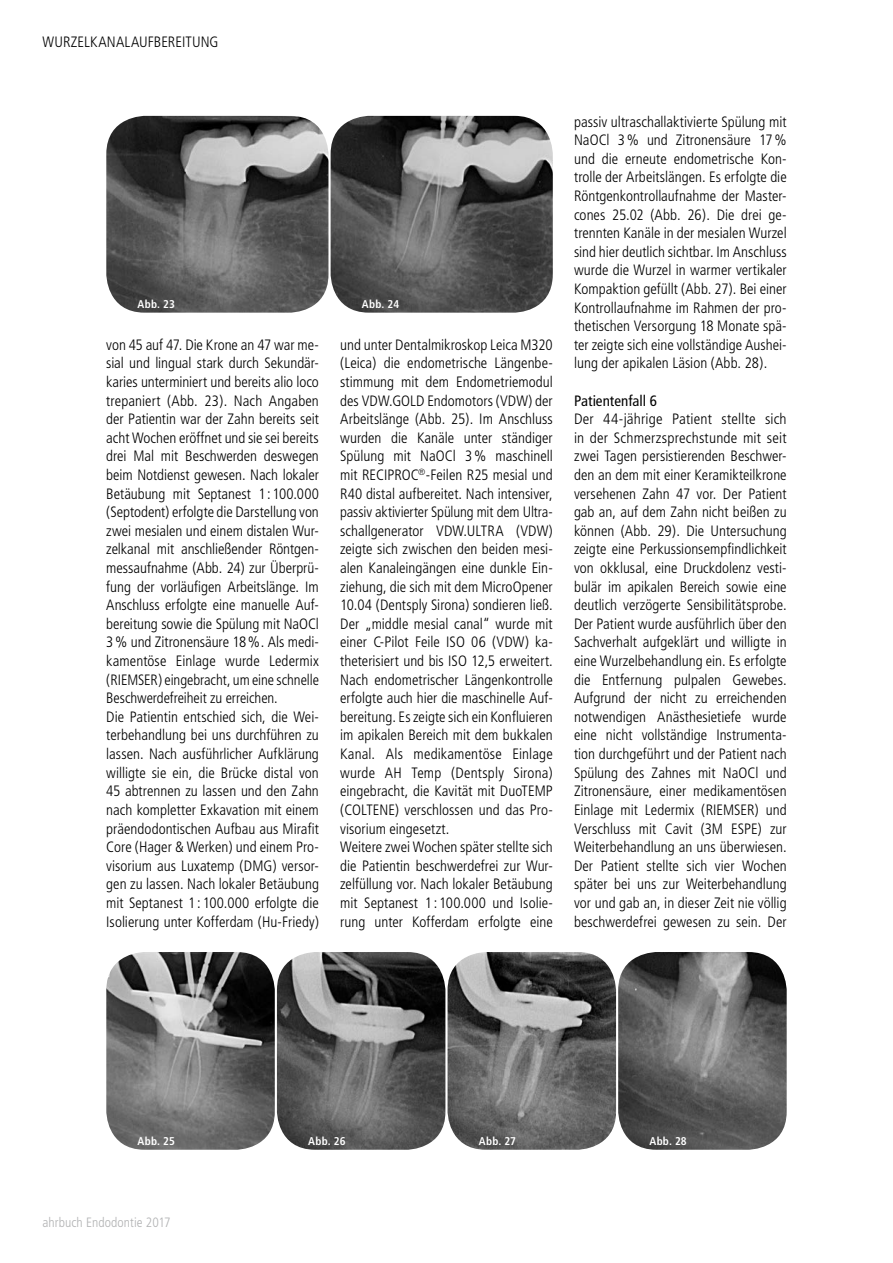
<style>
.page{position:relative;width:893px;height:1263px;background:#fff}
.page>*{position:absolute;margin:0;border:0;box-sizing:border-box;transform-origin:0 0}
.t1{font:300 condensed 15px/18.6px "Frutiger";color:#000}
.t2{font:condensed 15px "Frutiger";color:#000}
.t3{font:300 condensed 13.5px "Frutiger";letter-spacing:.005em;color:#b1b2b3}
.t4{font:700 condensed 11.25px "Frutiger";letter-spacing:.02em;color:#fff}
</style>
<div class="page">
<img style="left:106px;top:116px;width:222px;height:197px">
<img style="left:331px;top:116px;width:222px;height:197px">
<img style="left:106px;top:952px;width:169px;height:198px">
<img style="left:277px;top:952px;width:168px;height:198px">
<img style="left:448px;top:952px;width:168px;height:198px">
<img style="left:618px;top:952px;width:169px;height:198px">
<p class="t1" style="left:43px;top:33px;width:177px">WURZELKANALAUFBEREITUNG</p>
<p class="t4" style="left:138px;top:297px;width:39px">Abb. 23</p>
<p class="t4" style="left:362px;top:297px;width:39px">Abb. 24</p>
<p class="t1" style="left:106px;top:336px;width:214px">von 45 auf 47. Die Krone an 47 war me&shy;sial und lingual stark durch Sekundär&shy;karies unterminiert und bereits alio loco trepaniert (Abb. 23). Nach Angaben der Patientin war der Zahn bereits seit acht Wochen eröffnet und sie sei bereits drei Mal mit Beschwerden deswegen beim Notdienst gewesen. Nach lokaler Betäubung mit Septanest 1:100.000 (Septodent) erfolgte die Darstellung von zwei mesialen und einem distalen Wur&shy;zelkanal mit anschließender Röntgen&shy;messaufnahme (Abb. 24) zur Überprü&shy;fung der vorläufigen Arbeitslänge. Im Anschluss erfolgte eine manuelle Auf&shy;bereitung sowie die Spülung mit NaOCl 3% und Zitronensäure 18%. Als medi&shy;kamentöse Einlage wurde Ledermix (RIEMSER) eingebracht, um eine schnelle Beschwerdefreiheit zu erreichen.<br>Die Patientin entschied sich, die Wei&shy;terbehandlung bei uns durchführen zu lassen. Nach ausführlicher Aufklärung willigte sie ein, die Brücke distal von 45 abtrennen zu lassen und den Zahn nach kompletter Exkavation mit einem präendodontischen Aufbau aus Mirafit Core (Hager &amp; Werken) und einem Pro&shy;visorium aus Luxatemp (DMG) versor&shy;gen zu lassen. Nach lokaler Betäubung mit Septanest 1 : 100.000 erfolgte die Isolierung unter Kofferdam (Hu-Friedy)</p>
<p class="t1" style="left:340px;top:336px;width:214px">und unter Dentalmikroskop Leica M320 (Leica) die endometrische Längenbe&shy;stimmung mit dem Endometriemodul des VDW.GOLD Endomotors (VDW) der Arbeitslänge (Abb. 25). Im Anschluss wurden die Kanäle unter ständiger Spülung mit NaOCl 3% maschinell mit RECIPROC<sup>®</sup>-Feilen R25 mesial und R40 distal aufbereitet. Nach intensiver, passiv aktivierter Spülung mit dem Ultra&shy;schallgenerator VDW.ULTRA (VDW) zeigte sich zwischen den beiden mesi&shy;alen Kanaleingängen eine dunkle Ein&shy;ziehung, die sich mit dem MicroOpener 10.04 (Dentsply Sirona) sondieren ließ.<br>Der „middle mesial canal“ wurde mit einer C-Pilot Feile ISO 06 (VDW) ka&shy;theterisiert und bis ISO 12,5 erweitert.<br>Nach endometrischer Längenkontrolle erfolgte auch hier die maschinelle Auf&shy;bereitung. Es zeigte sich ein Konfluieren im apikalen Bereich mit dem bukkalen Kanal. Als medikamentöse Einlage wurde AH Temp (Dentsply Sirona) eingebracht, die Kavität mit DuoTEMP (COLTENE) verschlossen und das Pro&shy;visorium eingesetzt.<br>Weitere zwei Wochen später stellte sich die Patientin beschwerdefrei zur Wur&shy;zelfüllung vor. Nach lokaler Betäubung mit Septanest 1 : 100.000 und Isolie&shy;rung unter Kofferdam erfolgte eine</p>
<p class="t1" style="left:574px;top:112px;width:214px;text-align:justify">passiv ultraschallaktivierte Spülung mit NaOCl 3% und Zitronensäure 17% und die erneute endometrische Kon&shy;trolle der Arbeitslängen. Es erfolgte die Röntgenkontrollaufnahme der Master&shy;cones 25.02 (Abb. 26). Die drei ge&shy;trennten Kanäle in der mesialen Wurzel sind hier deutlich sichtbar. Im Anschluss wurde die Wurzel in warmer vertikaler Kompaktion gefüllt (Abb. 27). Bei einer Kontrollaufnahme im Rahmen der pro&shy;thetischen Versorgung 18 Monate spä&shy;ter zeigte sich eine vollständige Aushei&shy;lung der apikalen Läsion (Abb. 28).</p>
<p class="t2" style="left:574px;top:392px;width:84px">Patientenfall 6</p>
<p class="t1" style="left:574px;top:410px;width:214px;text-align:justify">Der 44-jährige Patient stellte sich in der Schmerzsprechstunde mit seit zwei Tagen persistierenden Beschwer&shy;den an dem mit einer Keramikteilkrone versehenen Zahn 47 vor. Der Patient gab an, auf dem Zahn nicht beißen zu können (Abb. 29). Die Untersuchung zeigte eine Perkussionsempfindlichkeit von okklusal, eine Druckdolenz vesti&shy;bulär im apikalen Bereich sowie eine deutlich verzögerte Sensibilitätsprobe.<br>Der Patient wurde ausführlich über den Sachverhalt aufgeklärt und willigte in eine Wurzelbehandlung ein. Es erfolgte die Entfernung pulpalen Gewebes.<br>Aufgrund der nicht zu erreichenden notwendigen Anästhesietiefe wurde eine nicht vollständige Instrumenta&shy;tion durchgeführt und der Patient nach Spülung des Zahnes mit NaOCl und Zitronensäure, einer medikamentösen Einlage mit Ledermix (RIEMSER) und Verschluss mit Cavit (3M ESPE) zur Weiterbehandlung an uns überwiesen.<br>Der Patient stellte sich vier Wochen später bei uns zur Weiterbehandlung vor und gab an, in dieser Zeit nie völlig beschwerdefrei gewesen zu sein. Der</p>
<p class="t4" style="left:138px;top:1134px;width:39px">Abb. 25</p>
<p class="t4" style="left:308px;top:1134px;width:39px">Abb. 26</p>
<p class="t4" style="left:479px;top:1134px;width:39px">Abb. 27</p>
<p class="t4" style="left:649px;top:1134px;width:39px">Abb. 28</p>
<p class="t3" style="left:43px;top:1214px;width:130px">ahrbuch Endodontie 2017</p>
</div>
